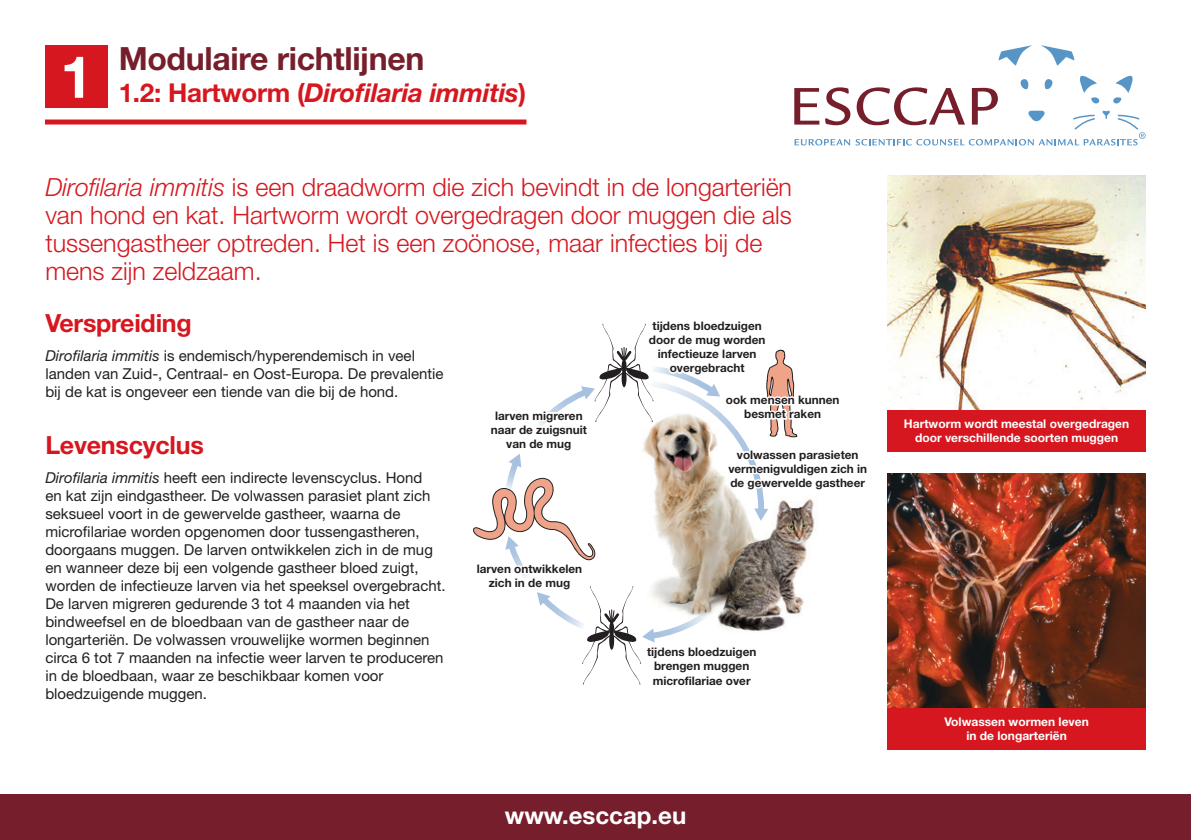
<style>
.page{position:relative;width:1191px;height:840px;background:#fff}
.page>*{position:absolute;margin:0;border:0;box-sizing:border-box;transform-origin:0 0}
.t1{font:700 58.4px "Helvetica Neue";color:#fff}
.t2{font:700 32px "Helvetica Neue";letter-spacing:-.01em;color:#761e2b}
.t3{font:italic 700 26px "Helvetica Neue";letter-spacing:-.01em;color:#d7171f}
.t4{font:300 25px/28px "Helvetica Neue";color:#d7171f}
.t5{font:700 25px "Helvetica Neue";letter-spacing:-.01em;color:#d7171f}
.t6{font:700 24px "Helvetica Neue";color:#fff}
.t7{font:15px/18px "Helvetica Neue";color:#231f20}
.t8{font:700 12px/14px "Helvetica Neue";color:#fff;text-align:center}
.t9{font:700 11.8px/14.2px "Helvetica Neue";color:#231f20;text-align:center}
.s1{font-style:normal}
.s2{font-style:italic}
</style>
<div class="page">
<img style="left:887px;top:176px;width:258px;height:234px">
<div style="left:887px;top:410px;width:258px;height:41px;background:#d7171f"></div>
<img style="left:887px;top:473px;width:258px;height:234px">
<div style="left:887px;top:707px;width:258px;height:41px;background:#d7171f"></div>
<div style="left:45px;top:119px;width:481px;height:5px;background:#d7171f"></div>
<div style="left:45px;top:45px;width:63px;height:63px;background:#d7171f"></div>
<div style="left:0;top:794px;width:1191px;height:45px;background:#761e2b"></div>
<svg style="left:1041px;top:45px;width:33px;height:21px"></svg>
<svg style="left:998px;top:45px;width:34px;height:21px"></svg>
<svg style="left:794px;top:75px;width:351px;height:70px"></svg>
<svg style="left:473px;top:323px;width:342px;height:361px"></svg>
<h1 class="t1" style="left:60px;top:41px;width:34px">1</h1>
<h2 class="t2" style="left:119px;top:39px;width:307px">Modulaire richtlijnen</h2>
<h3 class="t3" style="left:119px;top:77px;width:409px"><span class="s1">1.2: Hartworm (</span>Dirofilaria immitis<span class="s1">)</span></h3>
<h3 class="t4" style="left:45px;top:172px;width:748px"><span class="s2">Dirofilaria immitis</span> is een draadworm die zich bevindt in de longarteriën van hond en kat. Hartworm wordt overgedragen door muggen die als tussengastheer optreden. Het is een zoönose, maar infecties bij de mens zijn zeldzaam.</h3>
<h3 class="t5" style="left:45px;top:307px;width:148px">Verspreiding</h3>
<p class="t7" style="left:45px;top:346px;width:400px"><span class="s2">Dirofilaria immitis</span> is endemisch/hyperendemisch in veel landen van Zuid-, Centraal- en Oost-Europa. De prevalentie bij de kat is ongeveer een tiende van die bij de hond.</p>
<h3 class="t5" style="left:45px;top:429px;width:160px">Levenscyclus</h3>
<p class="t7" style="left:45px;top:468px;width:402px"><span class="s2">Dirofilaria immitis</span> heeft een indirecte levenscyclus. Hond<br>en kat zijn eindgastheer. De volwassen parasiet plant zich seksueel voort in de gewervelde gastheer, waarna de microfilariae worden opgenomen door tussengastheren, doorgaans muggen. De larven ontwikkelen zich in de mug en wanneer deze bij een volgende gastheer bloed zuigt, worden de infectieuze larven via het speeksel overgebracht.<br>De larven migreren gedurende 3 tot 4 maanden via het bindweefsel en de bloedbaan van de gastheer naar de longarteriën. De volwassen vrouwelijke wormen beginnen circa 6 tot 7 maanden na infectie weer larven te produceren in de bloedbaan, waar ze beschikbaar komen voor bloedzuigende muggen.</p>
<p class="t9" style="left:649px;top:318px;width:118px">tijdens bloedzuigen door de mug worden infectieuze larven overgebracht</p>
<p class="t9" style="left:726px;top:392px;width:115px">ook mensen kunnen besmet raken</p>
<p class="t9" style="left:728px;top:447px;width:140px">volwassen parasieten vermenigvuldigen zich in de gewervelde gastheer</p>
<p class="t9" style="left:491px;top:408px;width:98px">larven migreren naar de zuigsnuit van de mug</p>
<p class="t9" style="left:477px;top:561px;width:107px">larven ontwikkelen zich in de mug</p>
<p class="t9" style="left:647px;top:644px;width:111px">tijdens bloedzuigen brengen muggen microfilariae over</p>
<h3 class="t6" style="left:505px;top:799px;width:183px">www.esccap.eu</h3>
<p class="t8" style="left:904px;top:416px;width:227px">Hartworm wordt meestal overgedragen door verschillende soorten muggen</p>
<p class="t8" style="left:944px;top:714px;width:146px">Volwassen wormen leven in de longarteriën</p>
</div>
